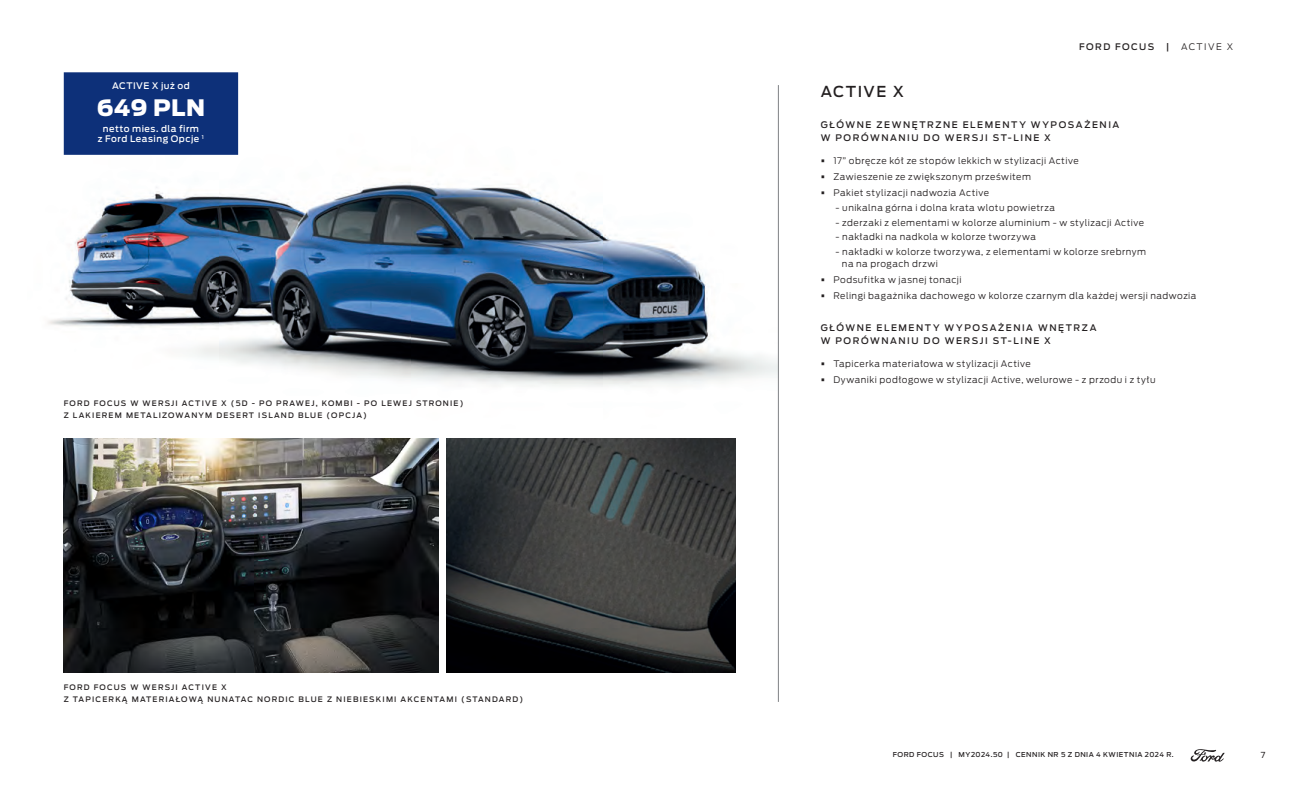
<style>
.page{position:relative;width:1297px;height:787px;background:#fff}
.page>*{position:absolute;margin:0;border:0;box-sizing:border-box;transform-origin:0 0}
.t1{font:900 22.5px "Ford Antenna";letter-spacing:.025em;color:#fff}
.t2{font:500 15px "Ford Antenna";letter-spacing:.09em;color:#231f20}
.t3{font:300 9px/12px "Ford Antenna";letter-spacing:.05em;color:#231f20}
.t4{font:500 9px/13.5px "Ford Antenna";letter-spacing:.175em;color:#231f20}
.t5{font:500 9px/10.5px "Ford Antenna";letter-spacing:.05em;color:#fff;text-align:center}
.t6{font:500 9px "Ford Antenna";letter-spacing:.155em;color:#231f20}
.t7{font:8.25px "Ford Antenna";color:#231f20}
.t8{font:500 7.5px/12px "Ford Antenna";letter-spacing:.16em;color:#231f20}
.t9{font:500 6.75px "Ford Antenna";letter-spacing:.07em;color:#231f20}
.s1{font-weight:900;font-size:10.5px}
</style>
<div class="page">
<svg style="left:1191px;top:749px;width:34px;height:12px"></svg>
<img style="left:48px;top:91px;width:730px;height:337px">
<hr style="left:778px;top:85px;width:1px;height:617px;background:#808285">
<img style="left:64px;top:438px;width:374px;height:234px">
<img style="left:447px;top:438px;width:289px;height:234px">
<div style="left:64px;top:72px;width:174px;height:83px;background:#0d3079"></div>
<p class="t5" style="left:112px;top:80px;width:79px">ACTIVE X już od</p>
<h1 class="t1" style="left:97px;top:87px;width:110px">649 PLN</h1>
<p class="t5" style="left:98px;top:122px;width:107px">netto mies. dla firm<br>z Ford Leasing Opcje <sup>1</sup></p>
<p class="t8" style="left:64px;top:396px;width:401px">FORD FOCUS W WERSJI ACTIVE X (5D - PO PRAWEJ, KOMBI - PO LEWEJ STRONIE)<br>Z LAKIEREM METALIZOWANYM DESERT ISLAND BLUE (OPCJA)</p>
<p class="t8" style="left:64px;top:680px;width:461px">FORD FOCUS W WERSJI ACTIVE X<br>Z TAPICERKĄ MATERIAŁOWĄ NUNATAC NORDIC BLUE Z NIEBIESKIMI AKCENTAMI (STANDARD)</p>
<p class="t6" style="left:1079px;top:39px;width:77px">FORD FOCUS</p>
<p class="t4" style="left:1166px;top:39px;width:5px">|</p>
<p class="t3" style="left:1181px;top:39px;width:54px">ACTIVE X</p>
<h2 class="t2" style="left:821px;top:78px;width:85px">ACTIVE X</h2>
<p class="t4" style="left:821px;top:117px;width:300px">GŁÓWNE ZEWNĘTRZNE ELEMENTY WYPOSAŻENIA<br>W PORÓWNANIU DO WERSJI ST-LINE X</p>
<p class="t3" style="left:821px;top:154px;width:259px"><span class="s1">•</span> 17” obręcze kół ze stopów lekkich w stylizacji Active</p>
<p class="t3" style="left:821px;top:170px;width:212px"><span class="s1">•</span> Zawieszenie ze zwiększonym prześwitem</p>
<p class="t3" style="left:821px;top:186px;width:170px"><span class="s1">•</span> Pakiet stylizacji nadwozia Active</p>
<p class="t3" style="left:836px;top:201px;width:221px">- unikalna górna i dolna krata wlotu powietrza</p>
<p class="t3" style="left:836px;top:215px;width:310px">- zderzaki z elementami w kolorze aluminium - w stylizacji Active</p>
<p class="t3" style="left:836px;top:230px;width:202px">- nakładki na nadkola w kolorze tworzywa</p>
<p class="t3" style="left:842px;top:244px;width:306px;text-indent:-6px">- nakładki w kolorze tworzywa, z elementami w kolorze srebrnym na na progach drzwi</p>
<p class="t3" style="left:821px;top:272px;width:142px"><span class="s1">•</span> Podsufitka w jasnej tonacji</p>
<p class="t3" style="left:821px;top:288px;width:377px"><span class="s1">•</span> Relingi bagażnika dachowego w kolorze czarnym dla każdej wersji nadwozia</p>
<p class="t4" style="left:821px;top:319px;width:277px">GŁÓWNE ELEMENTY WYPOSAŻENIA WNĘTRZA<br>W PORÓWNANIU DO WERSJI ST-LINE X</p>
<p class="t3" style="left:821px;top:357px;width:212px"><span class="s1">•</span> Tapicerka materiałowa w stylizacji Active</p>
<p class="t3" style="left:821px;top:373px;width:336px"><span class="s1">•</span> Dywaniki podłogowe w stylizacji Active, welurowe - z przodu i z tyłu</p>
<p class="t9" style="left:893px;top:749px;width:282px">FORD FOCUS | MY2024.50 | CENNIK NR 5 Z DNIA 4 KWIETNIA 2024 R.</p>
<p class="t7" style="left:1261px;top:747px;width:6px">7</p>
</div>
